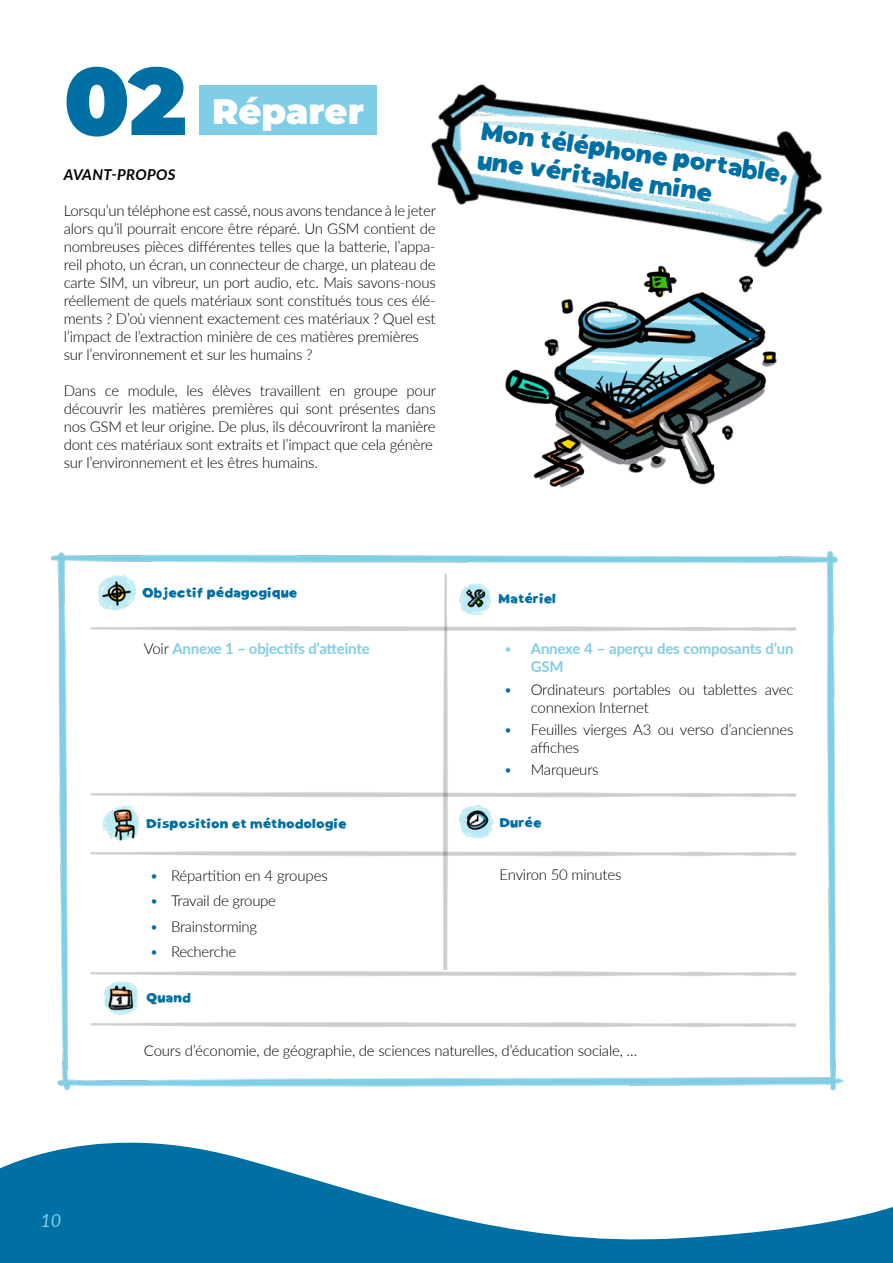
<style>
.page{position:relative;width:893px;height:1263px;background:#fff}
.page>*{position:absolute;margin:0;border:0;box-sizing:border-box;transform-origin:0 0}
.t1{font:900 95.4px "Montserrat";color:#006fa4}
.t2{font:900 35.4px "Montserrat";color:#fff}
.t3{font:700 25.5px/29px "Montserrat handwriting";color:#006fa4}
.t4{font:italic 18px "Lato";color:#80cde6}
.t5{font:300 15px/18px "Lato";letter-spacing:-.015em;color:#000}
.t6{font:700 15px/18px "Lato";letter-spacing:-.015em;color:#80cde6}
.t7{font:italic 700 15px "Lato";letter-spacing:.025em;color:#000}
.t8{font:700 13.5px "Montserrat handwriting";color:#006fa4}
.s1{font-weight:300;color:#000}
.s2{font-weight:300}
.s3{color:#006fa4}
</style>
<div class="page">
<div style="left:199px;top:86px;width:178px;height:49px;background:#80cde6"></div>
<img style="left:57px;top:1069px;width:787px;height:22px">
<img style="left:50px;top:551px;width:788px;height:518px">
<img style="left:89px;top:608px;width:716px;height:34px">
<img style="left:89px;top:832px;width:716px;height:35px">
<img style="left:89px;top:1003px;width:716px;height:34px">
<img style="left:89px;top:782px;width:716px;height:25px">
<img style="left:89px;top:952px;width:716px;height:35px">
<img style="left:432px;top:572px;width:35px;height:398px">
<img style="left:431px;top:84px;width:392px;height:177px">
<svg style="left:0;top:1142px;width:893px;height:121px;fill:#006fa4"></svg>
<img style="left:103px;top:806px;width:36px;height:34px">
<img style="left:96px;top:576px;width:42px;height:34px">
<img style="left:460px;top:583px;width:31px;height:32px">
<img style="left:460px;top:805px;width:34px;height:35px">
<img style="left:103px;top:981px;width:36px;height:34px">
<img style="left:505px;top:261px;width:273px;height:227px">
<h1 class="t1" style="left:64px;top:29px;width:125px">02</h1>
<h2 class="t2" style="left:212px;top:85px;width:153px">Réparer</h2>
<p class="t7" style="left:64px;top:164px;width:113px">AVANT-PROPOS</p>
<p class="t5" style="left:64px;top:201px;width:374px">Lorsqu’un téléphone est cassé, nous avons tendance à le jeter alors qu’il pourrait encore être réparé. Un GSM contient de nombreuses pièces différentes telles que la batterie, l’appa&shy;reil photo, un écran, un connecteur de charge, un plateau de carte SIM, un vibreur, un port audio, etc. Mais savons-nous réellement de quels matériaux sont constitués tous ces élé&shy;ments ? D’où viennent exactement ces matériaux ? Quel est l’impact de l’extraction minière de ces matières premières sur l’environnement et sur les humains ?</p>
<p class="t5" style="left:64px;top:381px;width:374px">Dans ce module, les élèves travaillent en groupe pour découvrir les matières premières qui sont présentes dans nos GSM et leur origine. De plus, ils découvriront la manière dont ces matériaux sont extraits et l’impact que cela génère sur l’environnement et les êtres humains.</p>
<h3 class="t3" style="left:483px;top:119px;width:311px;rotate:8deg">Mon téléphone portable, une véritable mine</h3>
<p class="t8" style="left:142px;top:585px;width:157px">Objectif pédagogique</p>
<p class="t8" style="left:499px;top:592px;width:59px">Matériel</p>
<p class="t6" style="left:144px;top:639px;width:227px"><span class="s1">Voir</span> Annexe 1 – objectifs d’atteinte</p>
<p class="t6" style="left:531px;top:639px;width:264px;text-indent:-27px"><span class="s2">•</span> Annexe 4 – aperçu des composants d’un<br>GSM</p>
<p class="t5" style="left:531px;top:680px;width:264px;text-indent:-27px"><span class="s3">•</span> Ordinateurs portables ou tablettes avec connexion Internet</p>
<p class="t5" style="left:531px;top:720px;width:264px;text-indent:-27px"><span class="s3">•</span> Feuilles vierges A3 ou verso d’anciennes affiches</p>
<p class="t5" style="left:504px;top:760px;width:96px"><span class="s3">•</span> Marqueurs</p>
<p class="t8" style="left:146px;top:816px;width:202px">Disposition et méthodologie</p>
<p class="t8" style="left:499px;top:815px;width:44px">Durée</p>
<p class="t5" style="left:150px;top:865px;width:180px"><span class="s3">•</span> Répartition en 4 groupes</p>
<p class="t5" style="left:150px;top:891px;width:128px"><span class="s3">•</span> Travail de groupe</p>
<p class="t5" style="left:150px;top:916px;width:109px"><span class="s3">•</span> Brainstorming</p>
<p class="t5" style="left:150px;top:942px;width:88px"><span class="s3">•</span> Recherche</p>
<p class="t5" style="left:500px;top:865px;width:123px">Environ 50 minutes</p>
<p class="t8" style="left:146px;top:991px;width:46px">Quand</p>
<p class="t4" style="left:40px;top:1207px;width:22px">10</p>
<p class="t5" style="left:144px;top:1041px;width:495px">Cours d’économie, de géographie, de sciences naturelles, d’éducation sociale, …</p>
</div>
